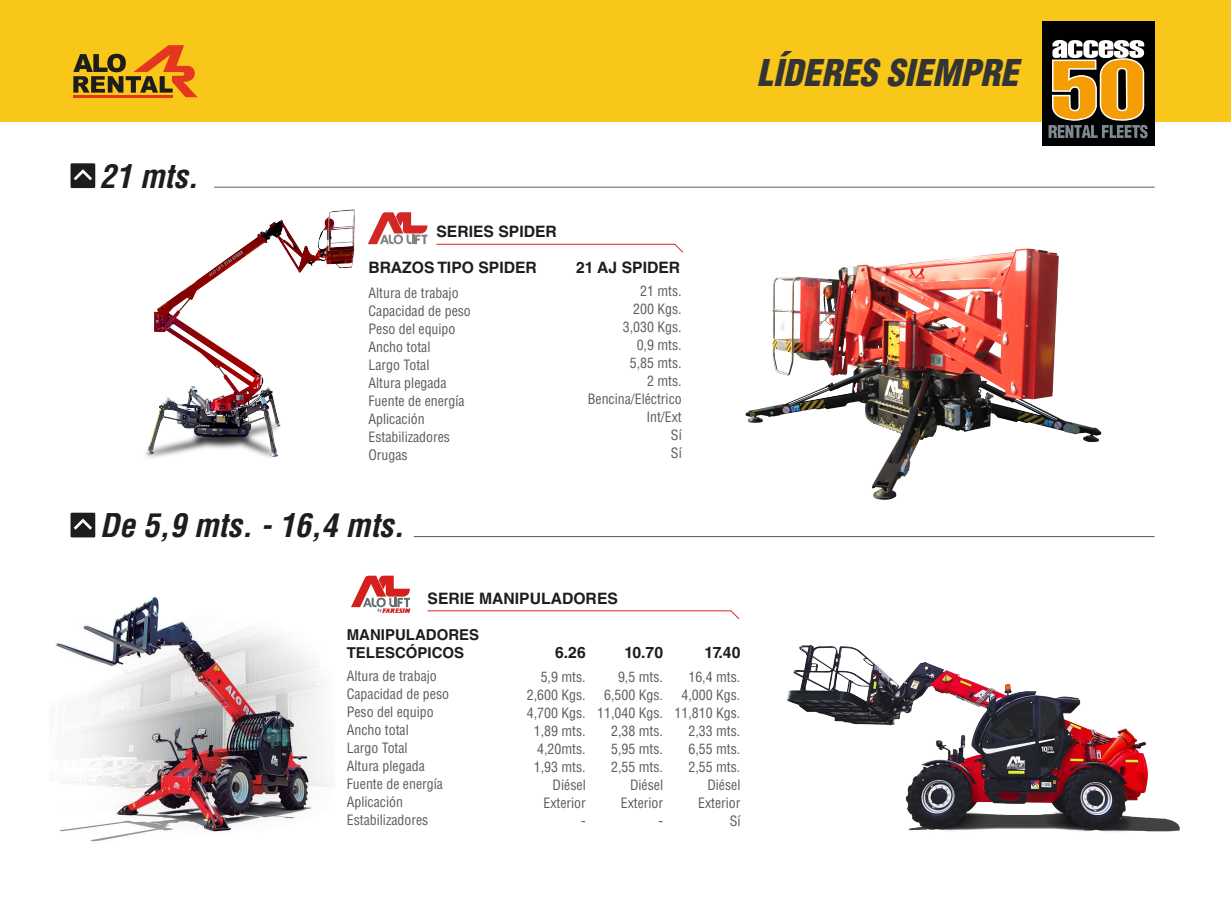
<style>
.page{position:relative;width:1231px;height:907px;background:#fff}
.page>*{position:absolute;margin:0;border:0;box-sizing:border-box;transform-origin:0 0}
.t1{font:italic 900 condensed 36px "Helvetica LT Std";color:#343434}
.t2{font:italic 700 condensed 31.95px "Helvetica LT Std";color:#1d1d1b}
.t3{font:700 15.75px "Helvetica LT Std";color:#1d1d1b}
.t4{font:700 15px/18px "Helvetica LT Std";color:#1d1d1b}
.t5{font:condensed 13.95px/18px "Helvetica LT Std";color:#5c5c5c;text-align:right}
</style>
<div class="page">
<div style="left:0;top:0;width:1231px;height:121px;background:#f9c61a"></div>
<img style="left:55px;top:596px;width:279px;height:246px">
<img style="left:787px;top:645px;width:393px;height:187px">
<svg style="left:73px;top:45px;width:124px;height:52px"></svg>
<hr style="left:73px;top:95px;width:100px;height:2px;background:#e5361f">
<div style="left:1041px;top:21px;width:113px;height:125px;background:#010101"></div>
<svg style="left:1048px;top:40px;width:99px;height:98px"></svg>
<svg style="left:368px;top:212px;width:59px;height:32px"></svg>
<svg style="left:436px;top:243px;width:247px;height:10px"></svg>
<img style="left:145px;top:209px;width:210px;height:249px">
<hr style="left:214px;top:187px;width:940px;height:1px;background:#5d5d5d">
<div style="left:71px;top:163px;width:24px;height:25px;background:#1d1d1b"></div>
<svg style="left:74px;top:169px;width:18px;height:11px"></svg>
<hr style="left:414px;top:536px;width:740px;height:1px;background:#5d5d5d">
<div style="left:71px;top:512px;width:24px;height:25px;background:#1d1d1b"></div>
<svg style="left:74px;top:518px;width:18px;height:11px"></svg>
<img style="left:745px;top:248px;width:357px;height:252px">
<svg style="left:427px;top:610px;width:313px;height:10px"></svg>
<svg style="left:351px;top:575px;width:59px;height:38px"></svg>
<h1 class="t1" style="left:757px;top:50px;width:263px">LÍDERES SIEMPRE</h1>
<h2 class="t2" style="left:100px;top:156px;width:100px">21 mts.</h2>
<p class="t3" style="left:436px;top:222px;width:122px">SERIES SPIDER</p>
<p class="t3" style="left:368px;top:257px;width:170px">BRAZOS TIPO SPIDER</p>
<p class="t3" style="left:576px;top:257px;width:106px">21 AJ SPIDER</p>
<p class="t5" style="left:368px;top:284px;width:104px;text-align:left">Altura de trabajo<br>Capacidad de peso<br>Peso del equipo<br>Ancho total<br>Largo Total<br>Altura plegada<br>Fuente de energía<br>Aplicación<br>Estabilizadores<br>Orugas</p>
<p class="t5" style="left:588px;top:281px;width:95px">21 mts.<br>200 Kgs.<br>3,030 Kgs.<br>0,9 mts.<br>5,85 mts.<br>2 mts.<br>Bencina/Eléctrico<br>Int/Ext<br>Sí<br>Sí</p>
<h2 class="t2" style="left:100px;top:505px;width:306px">De 5,9 mts. - 16,4 mts.</h2>
<p class="t3" style="left:427px;top:588px;width:192px">SERIE MANIPULADORES</p>
<p class="t4" style="left:347px;top:625px;width:134px">MANIPULADORES<br>TELESCÓPICOS</p>
<p class="t5" style="left:347px;top:667px;width:104px;text-align:left">Altura de trabajo<br>Capacidad de peso<br>Peso del equipo<br>Ancho total<br>Largo Total<br>Altura plegada<br>Fuente de energía<br>Aplicación<br>Estabilizadores</p>
<p class="t3" style="left:555px;top:643px;width:32px">6.26</p>
<p class="t5" style="left:527px;top:667px;width:60px">5,9 mts.<br>2,600 Kgs.<br>4,700 Kgs.<br>1,89 mts.<br>4,20mts.<br>1,93 mts.<br>Diésel<br>Exterior<br>-</p>
<p class="t3" style="left:624px;top:643px;width:40px">10.70</p>
<p class="t5" style="left:597px;top:667px;width:67px">9,5 mts.<br>6,500 Kgs.<br>11,040 Kgs.<br>2,38 mts.<br>5,95 mts.<br>2,55 mts.<br>Diésel<br>Exterior<br>-</p>
<p class="t3" style="left:704px;top:643px;width:37px">17.40</p>
<p class="t5" style="left:674px;top:667px;width:67px">16,4 mts.<br>4,000 Kgs.<br>11,810 Kgs.<br>2,33 mts.<br>6,55 mts.<br>2,55 mts.<br>Diésel<br>Exterior<br>Sí</p>
</div>
